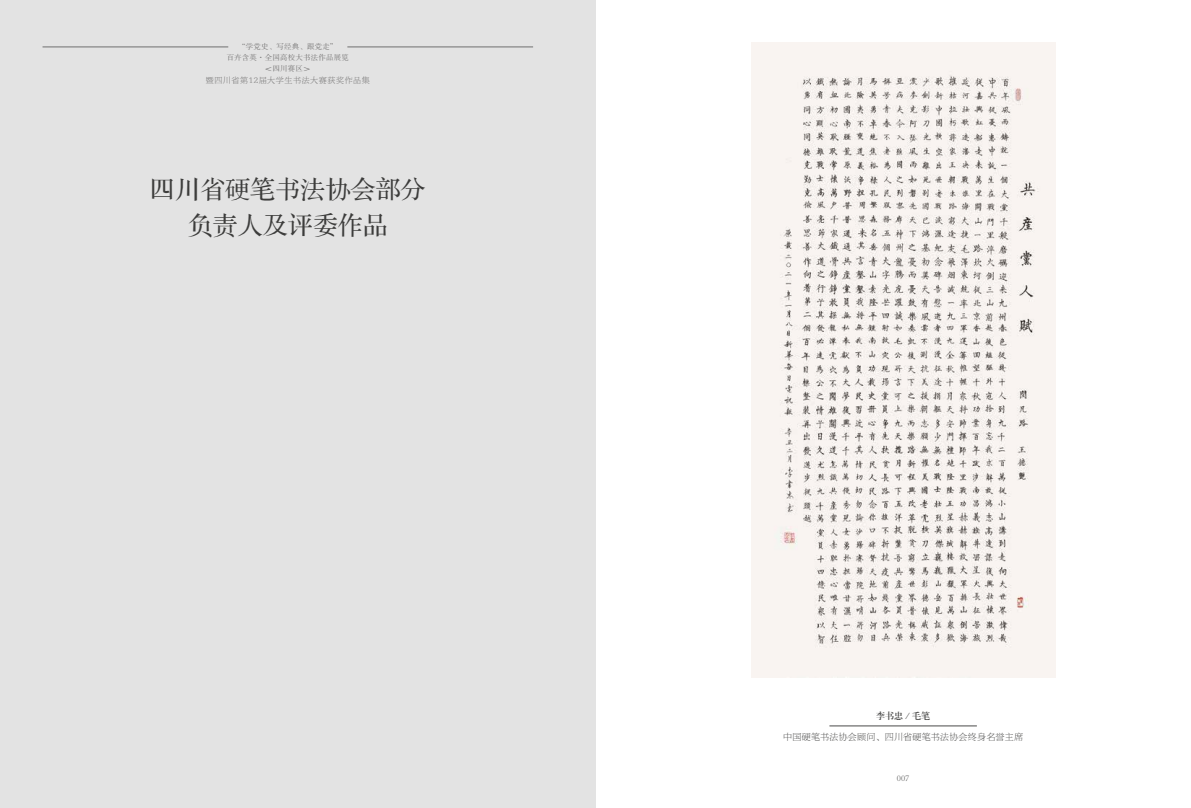
<style>
.page{position:relative;width:1191px;height:808px;background:#fff}
.page>*{position:absolute;margin:0;border:0;box-sizing:border-box;transform-origin:0 0}
.t1{font:25px/36px "FZS3 K GBK1 0";color:#3c3c3b;text-align:center}
.t2{font:9px "FZBYFKSK GBK1 0";letter-spacing:.025em;color:#4a4a49}
.t3{font:9px "FZXBSK GBK1 0";color:#4a4a49}
.t4{font:300 9px "Adobe Song Std";color:#4a4a49}
.t5{font:8px "FZBYFKSK GBK1 0";letter-spacing:.075em;color:#706f6f}
.t6{font:7.5px/11px "FZSSK GBK1 0";letter-spacing:.02em;color:#706f6f;text-align:center}
</style>
<div class="page">
<div style="left:0;top:0;width:595px;height:808px;background:#e3e3e3"></div>
<img style="left:751px;top:43px;width:304px;height:634px">
<hr style="left:829px;top:726px;width:148px;height:1px;background:#4a4a49">
<hr style="left:43px;top:47px;width:185px;height:1px;background:#706f6f">
<hr style="left:347px;top:47px;width:186px;height:1px;background:#706f6f">
<p class="t6" style="left:227px;top:41px;width:124px">“学党史、写经典、跟党走”<br>百卉含英·全国高校大书法作品展览＜四川赛区＞</p>
<p class="t5" style="left:206px;top:76px;width:166px">暨四川省第12届大学生书法大赛获奖作品集</p>
<h1 class="t1" style="left:150px;top:173px;width:276px">四川省硬笔书法协会部分负责人及评委作品</h1>
<p class="t3" style="left:876px;top:711px;width:55px">李书忠／毛笔</p>
<p class="t2" style="left:783px;top:731px;width:241px">中国硬笔书法协会顾问、四川省硬笔书法协会终身名誉主席</p>
<p class="t4" style="left:897px;top:772px;width:14px">007</p>
</div>
